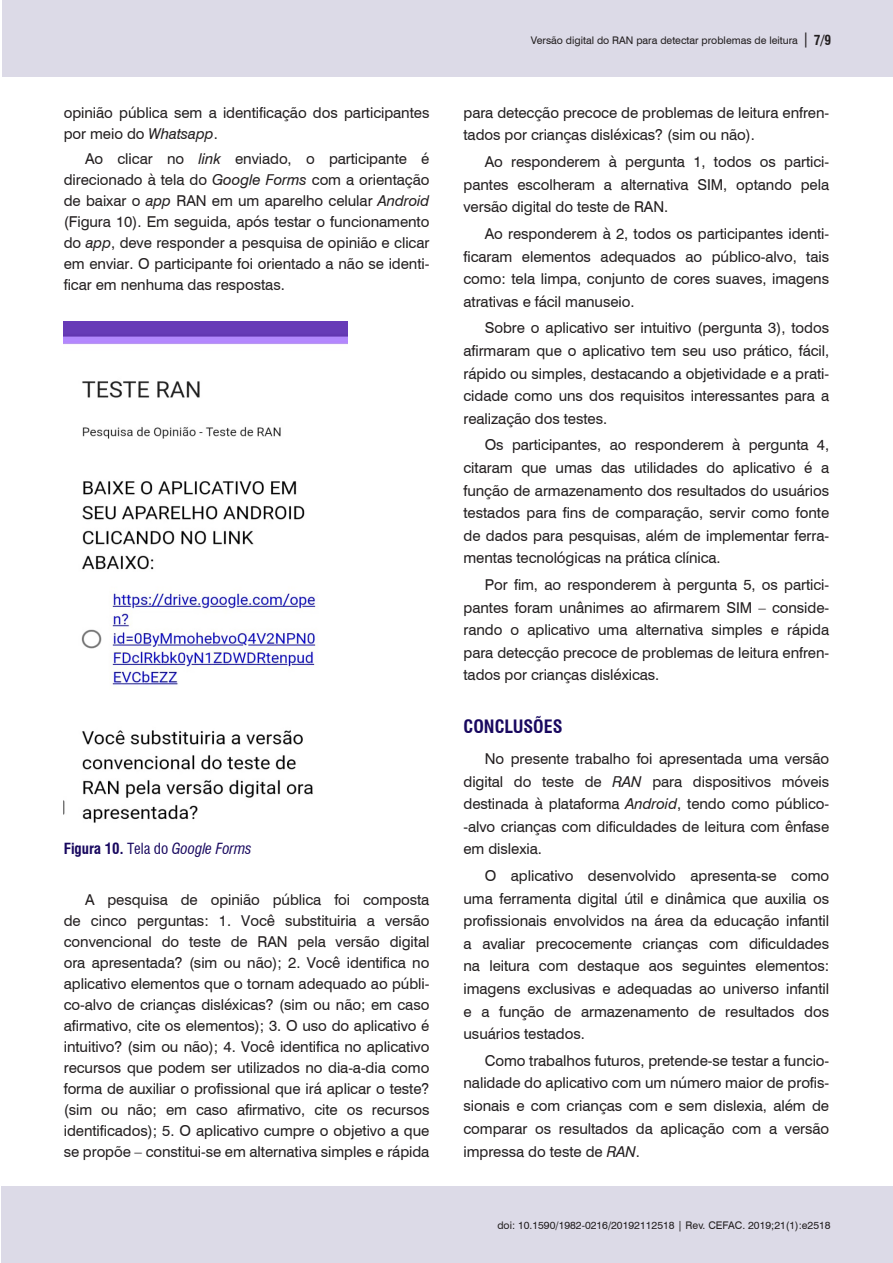
<style>
.page{position:relative;width:893px;height:1263px;background:#fff}
.page>*{position:absolute;margin:0;border:0;box-sizing:border-box;transform-origin:0 0}
.Nivel_1{font:700 condensed 18px "Swiss 721 BT";color:#18085f}
.Corpo_do_texto{font:15px/22.5px "Swiss 721 BT";letter-spacing:-.005em;color:#231f20;text-align:justify}
.Titulo_tabelas_e_gr{font:italic condensed 15px "Swiss 721 BT";letter-spacing:-.005em;color:#18085f}
.t1{font:10.5px "Swiss 721 BT";color:#231f20}
.s1{font-style:italic}
.s2{font-weight:700;font-style:normal}
.s3{font-style:normal}
.s4{font-size:15px}
.s5{font-weight:700;font-stretch:condensed;font-size:13.5px}
</style>
<div class="page">
<div style="left:1px;top:1186px;width:892px;height:77px;background:#dcdae7"></div>
<div style="left:2px;top:0;width:891px;height:77px;background:#dcdae7"></div>
<img style="left:64px;top:322px;width:284px;height:501px">
<p class="Corpo_do_texto" style="left:64px;top:101px;width:367px;line-height:21px">opinião pública sem a identificação dos participantes por meio do <span class="s1">Whatsapp</span>.</p>
<p class="Corpo_do_texto" style="left:64px;top:148px;width:367px;line-height:21px;text-indent:21px">Ao clicar no <span class="s1">link</span> enviado, o participante é direcionado à tela do <span class="s1">Google Forms</span> com a orientação de baixar o <span class="s1">app</span> RAN em um aparelho celular <span class="s1">Android </span>(Figura 10). Em seguida, após testar o funcionamento do <span class="s1">app</span>, deve responder a pesquisa de opinião e clicar em enviar. O participante foi orientado a não se identi&shy;ficar em nenhuma das respostas.</p>
<p class="Titulo_tabelas_e_gr" style="left:64px;top:840px;width:189px"><span class="s2">Figura 10.</span> <span class="s3">Tela do</span> Google Forms</p>
<p class="Corpo_do_texto" style="left:64px;top:888px;width:367px;line-height:21px;text-indent:21px">A pesquisa de opinião pública foi composta de cinco perguntas: 1. Você substituiria a versão convencional do teste de RAN pela versão digital ora apresentada? (sim ou não); 2. Você identifica no aplicativo elementos que o tornam adequado ao públi&shy;co-alvo de crianças disléxicas? (sim ou não; em caso afirmativo, cite os elementos); 3. O uso do aplicativo é intuitivo? (sim ou não); 4. Você identifica no aplicativo recursos que podem ser utilizados no dia-a-dia como forma de auxiliar o profissional que irá aplicar o teste? (sim ou não; em caso afirmativo, cite os recursos identificados); 5. O aplicativo cumpre o objetivo a que se propõe – constitui-se em alternativa simples e rápida</p>
<p class="t1" style="left:531px;top:33px;width:302px">Versão digital do RAN para detectar problemas de leitura <span class="s4">|</span> <span class="s5">7/9</span></p>
<p class="Corpo_do_texto" style="left:463px;top:101px;width:367px">para detecção precoce de problemas de leitura enfren&shy;tados por crianças disléxicas? (sim ou não).</p>
<p class="Corpo_do_texto" style="left:463px;top:150px;width:367px;text-indent:21px">Ao responderem à pergunta 1, todos os partici&shy;pantes escolheram a alternativa SIM, optando pela versão digital do teste de RAN.</p>
<p class="Corpo_do_texto" style="left:463px;top:222px;width:367px;text-indent:21px">Ao responderem à 2, todos os participantes identi&shy;ficaram elementos adequados ao público-alvo, tais como: tela limpa, conjunto de cores suaves, imagens atrativas e fácil manuseio.</p>
<p class="Corpo_do_texto" style="left:463px;top:316px;width:367px;text-indent:21px">Sobre o aplicativo ser intuitivo (pergunta 3), todos afirmaram que o aplicativo tem seu uso prático, fácil, rápido ou simples, destacando a objetividade e a prati&shy;cidade como uns dos requisitos interessantes para a realização dos testes.</p>
<p class="Corpo_do_texto" style="left:463px;top:433px;width:367px;text-indent:21px">Os participantes, ao responderem à pergunta 4, citaram que umas das utilidades do aplicativo é a função de armazenamento dos resultados do usuários testados para fins de comparação, servir como fonte de dados para pesquisas, além de implementar ferra&shy;mentas tecnológicas na prática clínica.</p>
<p class="Corpo_do_texto" style="left:463px;top:573px;width:367px;text-indent:21px">Por fim, ao responderem à pergunta 5, os partici&shy;pantes foram unânimes ao afirmarem SIM – conside&shy;rando o aplicativo uma alternativa simples e rápida para detecção precoce de problemas de leitura enfren&shy;tados por crianças disléxicas.</p>
<p class="Nivel_1" style="left:463px;top:716px;width:101px">CONCLUSÕES</p>
<p class="Corpo_do_texto" style="left:463px;top:747px;width:367px;text-indent:21px">No presente trabalho foi apresentada uma versão digital do teste de <span class="s1">RAN</span> para dispositivos móveis destinada à plataforma <span class="s1">Android</span>, tendo como público--alvo crianças com dificuldades de leitura com ênfase em dislexia.</p>
<p class="Corpo_do_texto" style="left:463px;top:864px;width:367px;text-indent:21px">O aplicativo desenvolvido apresenta-se como uma ferramenta digital útil e dinâmica que auxilia os profissionais envolvidos na área da educação infantil a avaliar precocemente crianças com dificuldades na leitura com destaque aos seguintes elementos: imagens exclusivas e adequadas ao universo infantil e a função de armazenamento de resultados dos usuários testados.</p>
<p class="Corpo_do_texto" style="left:463px;top:1049px;width:367px;text-indent:21px">Como trabalhos futuros, pretende-se testar a funcio&shy;nalidade do aplicativo com um número maior de profis&shy;sionais e com crianças com e sem dislexia, além de comparar os resultados da aplicação com a versão impressa do teste de <span class="s1">RAN</span>.</p>
<p class="t1" style="left:497px;top:1218px;width:335px">doi: 10.1590/1982-0216/20192112518 | Rev. CEFAC. 2019;21(1):e2518</p>
</div>
